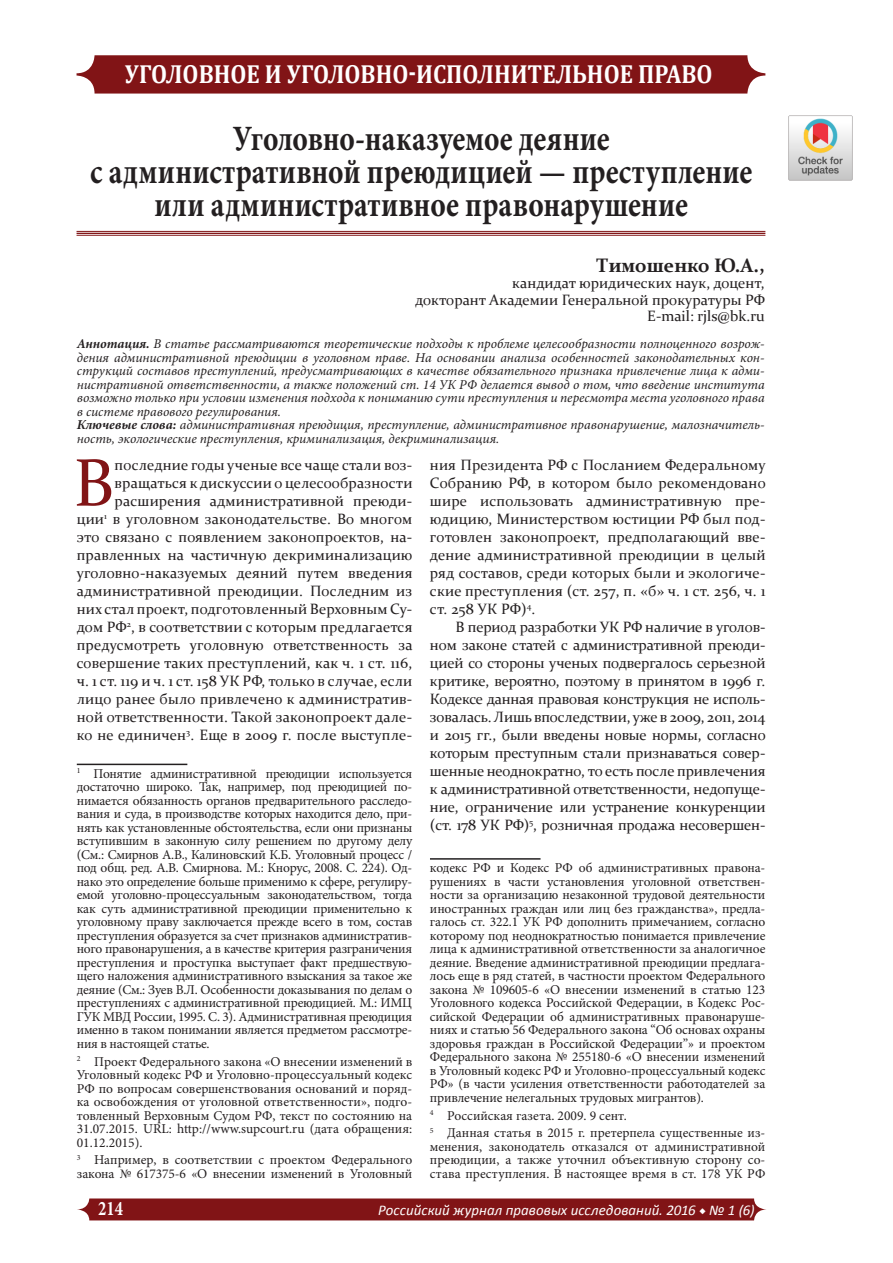
<style>
.page{position:relative;width:893px;height:1263px;background:#fff}
.page>*{position:absolute;margin:0;border:0;box-sizing:border-box;transform-origin:0 0}
.Body_Text_Indent{font:67.65px "Constantia";color:#811416}
.Рубрика{font:700 35.7px/33px "Minion Pro";letter-spacing:.005em;color:#231f20;text-align:center;scale:.82 1}
.t1{font:700 26.25px "Cambria";color:#fff;scale:.88 1}
.t2{font:700 20.7px "Minion Pro";color:#fff;scale:.8 1}
.t3{font:700 19.5px "Constantia";color:#231f20}
.Body_Text_Indent-2{font:15px/18px "Constantia";letter-spacing:.01em;color:#231f20;text-align:justify}
.t4{font:italic 14.85px "Calibri";letter-spacing:.005em;color:#fff}
.t5{font:13.5px/13.5px "Minion Pro";letter-spacing:-.005em;color:#231f20;text-align:justify}
.t6{font:italic 13.5px/13.5px "Minion Pro";color:#231f20;text-align:justify}
.s1{font-weight:700}
.s2{font-family:"Minion Pro";font-weight:700;font-style:normal}
</style>
<div class="page">
<svg style="left:77px;top:1198px;width:689px;height:22px;background:#871f21"></svg>
<div style="left:77px;top:55px;width:688px;height:39px;background:#811416;border-radius:18px"></div>
<hr style="left:77px;top:235px;width:688px;height:1px;background:#811416">
<hr style="left:77px;top:233px;width:688px;height:1px;background:#811416">
<hr style="left:77px;top:231px;width:688px;height:1px;background:#811416">
<hr style="left:77px;top:764px;width:110px;height:1px;background:#231f20">
<hr style="left:430px;top:858px;width:110px;height:2px;background:#231f20">
<img style="left:788px;top:115px;width:65px;height:66px">
<h3 class="t1" style="left:125px;top:55px;width:669px">УГОЛОВНОЕ И УГОЛОВНО-ИСПОЛНИТЕЛЬНОЕ ПРАВО</h3>
<p class="Рубрика" style="left:90px;top:122px;width:809px">Уголовно-наказуемое деяние<br>с административной преюдицией — преступление или административное правонарушение</p>
<p class="t3" style="left:598px;top:251px;width:168px">Тимошенко Ю.А.,</p>
<p class="Body_Text_Indent-2" style="left:512px;top:273px;width:254px">кандидат юридических наук, доцент,</p>
<p class="Body_Text_Indent-2" style="left:415px;top:290px;width:351px">докторант Академии Генеральной прокуратуры РФ</p>
<p class="Body_Text_Indent-2" style="left:647px;top:306px;width:119px">E-mail: rjls@bk.ru</p>
<p class="t6" style="left:77px;top:337px;width:689px"><span class="s1">Аннотация.</span> В статье рассматриваются теоретические подходы к проблеме целесообразности полноценного возрож&shy;дения административной преюдиции в уголовном праве. На основании анализа особенностей законодательных кон&shy;струкций составов преступлений, предусматривающих в качестве обязательного признака привлечение лица к адми&shy;нистративной ответственности, а также положений ст. 14 УК РФ делается вывод о том, что введение института возможно только при условии изменения подхода к пониманию сути преступления и пересмотра места уголовного права в системе правового регулирования.</p>
<p class="t6" style="left:77px;top:418px;width:689px"><span class="s1">Ключевые слова:</span> административная преюдиция, преступление, административное правонарушение, малозначитель&shy;ность, экологические преступления, криминализация, декриминализация.</p>
<p class="Body_Text_Indent" style="left:74px;top:437px;width:42px">В</p>
<p class="Body_Text_Indent-2" style="left:430px;top:455px;width:337px">ния Президента РФ с Посланием Федеральному Собранию РФ, в котором было рекомендовано шире использовать административную пре&shy;юдицию, Министерством юстиции РФ был под&shy;готовлен законопроект, предполагающий вве&shy;дение административной преюдиции в целый ряд составов, среди которых были и экологиче&shy;ские преступления (ст. 257, п. «б» ч. 1 ст. 256, ч. 1 ст. 258 УК РФ)<sup>4</sup>.</p>
<p class="Body_Text_Indent-2" style="left:430px;top:617px;width:337px;text-indent:26px">В период разработки УК РФ наличие в уголов&shy;ном законе статей с административной преюди&shy;цией со стороны ученых подвергалось серьезной критике, вероятно, поэтому в принятом в 1996 г.<br>Кодексе данная правовая конструкция не исполь&shy;зовалась. Лишь впоследствии, уже в 2009, 2011, 2014 и 2015 гг., были введены новые нормы, согласно которым преступным стали признаваться совер&shy;шенные неоднократно, то есть после привлечения к административной ответственности, недопуще&shy;ние, ограничение или устранение конкуренции (ст. 178 УК РФ)<sup>5</sup>, розничная продажа несовершен-</p>
<p class="t5" style="left:430px;top:861px;width:337px">кодекс РФ и Кодекс РФ об административных правона&shy;рушениях в части установления уголовной ответствен&shy;ности за организацию незаконной трудовой деятельности иностранных граждан или лиц без гражданства», предла&shy;галось ст. 322.1 УК РФ дополнить примечанием, согласно которому под неоднократностью понимается привлечение лица к административной ответственности за аналогичное деяние. Введение административной преюдиции предлага&shy;лось еще в ряд статей, в частности проектом Федерального закона № 109605-6 «О внесении изменений в статью 123<br>Уголовного кодекса Российской Федерации, в Кодекс Рос&shy;сийской Федерации об административных правонаруше&shy;ниях и статью 56 Федерального закона “Об основах охраны здоровья граждан в Российской Федерации”» и проектом Федерального закона № 255180-6 «О внесении изменений в Уголовный кодекс РФ и Уголовно-процессуальный кодекс РФ» (в части усиления ответственности работодателей за привлечение нелегальных трудовых мигрантов).</p>
<p class="t5" style="left:430px;top:1109px;width:198px"><sup>4</sup> Российская газета. 2009. 9 сент.</p>
<p class="t5" style="left:430px;top:1126px;width:337px"><sup>5</sup> Данная статья в 2015 г. претерпела существенные из&shy;менения, законодатель отказался от административной преюдиции, а также уточнил объективную сторону со&shy;става преступления. В настоящее время в ст. 178 УК РФ</p>
<p class="Body_Text_Indent-2" style="left:77px;top:455px;width:337px;text-align:right">последние годы ученые все чаще стали воз&shy;вращаться к дискуссии о целесообразности расширения административной преюди-<br>ции<sup>1</sup> в уголовном законодательстве. Во многом это связано с появлением законопроектов, на&shy;правленных на частичную декриминализацию уголовно-наказуемых деяний путем введения административной преюдиции. Последним из них стал проект, подготовленный Верховным Су&shy;дом РФ<sup>2</sup>, в соответствии с которым предлагается предусмотреть уголовную ответственность за совершение таких преступлений, как ч. 1 ст. 116, ч. 1 ст. 119 и ч. 1 ст. 158 УК РФ, только в случае, если лицо ранее было привлечено к административ&shy;ной ответственности. Такой законопроект дале&shy;ко не единичен<sup>3</sup>. Еще в 2009 г. после выступле-</p>
<p class="t5" style="left:77px;top:767px;width:337px"><sup>1</sup> Понятие административной преюдиции используется достаточно широко. Так, например, под преюдицией по&shy;нимается обязанность органов предварительного расследо&shy;вания и суда, в производстве которых находится дело, при&shy;нять как установленные обстоятельства, если они признаны вступившим в законную силу решением по другому делу (См.: Смирнов А.В., Калиновский К.Б. Уголовный процесс / под общ. ред. А.В. Смирнова. М.: Кнорус, 2008. С. 224). Од&shy;нако это определение больше применимо к сфере, регулиру&shy;емой уголовно-процессуальным законодательством, тогда как суть административной преюдиции применительно к уголовному праву заключается прежде всего в том, состав преступления образуется за счет признаков административ&shy;ного правонарушения, а в качестве критерия разграничения преступления и проступка выступает факт предшествую&shy;щего наложения административного взыскания за такое же деяние (См.: Зуев В.Л. Особенности доказывания по делам о преступлениях с административной преюдицией. М.: ИМЦ ГУК МВД России, 1995. С. 3). Административная преюдиция именно в таком понимании является предметом рассмотре&shy;ния в настоящей статье.</p>
<p class="t5" style="left:77px;top:1055px;width:337px"><sup>2</sup> Проект Федерального закона «О внесении изменений в Уголовный кодекс РФ и Уголовно-процессуальный кодекс РФ по вопросам совершенствования оснований и поряд&shy;ка освобождения от уголовной ответственности», подго&shy;товленный Верховным Судом РФ, текст по состоянию на 31.07.2015. URL: http://www.supcourt.ru (дата обращения:<br>01.12.2015).</p>
<p class="t5" style="left:77px;top:1153px;width:337px"><sup>3</sup> Например, в соответствии с проектом Федерального закона № 617375-6 «О внесении изменений в Уголовный</p>
<h3 class="t2" style="left:98px;top:1194px;width:32px">214</h3>
<p class="t4" style="left:378px;top:1200px;width:378px">Российский журнал правовых исследований. 2016 <span class="s2">◆</span> № 1 (6)</p>
</div>
